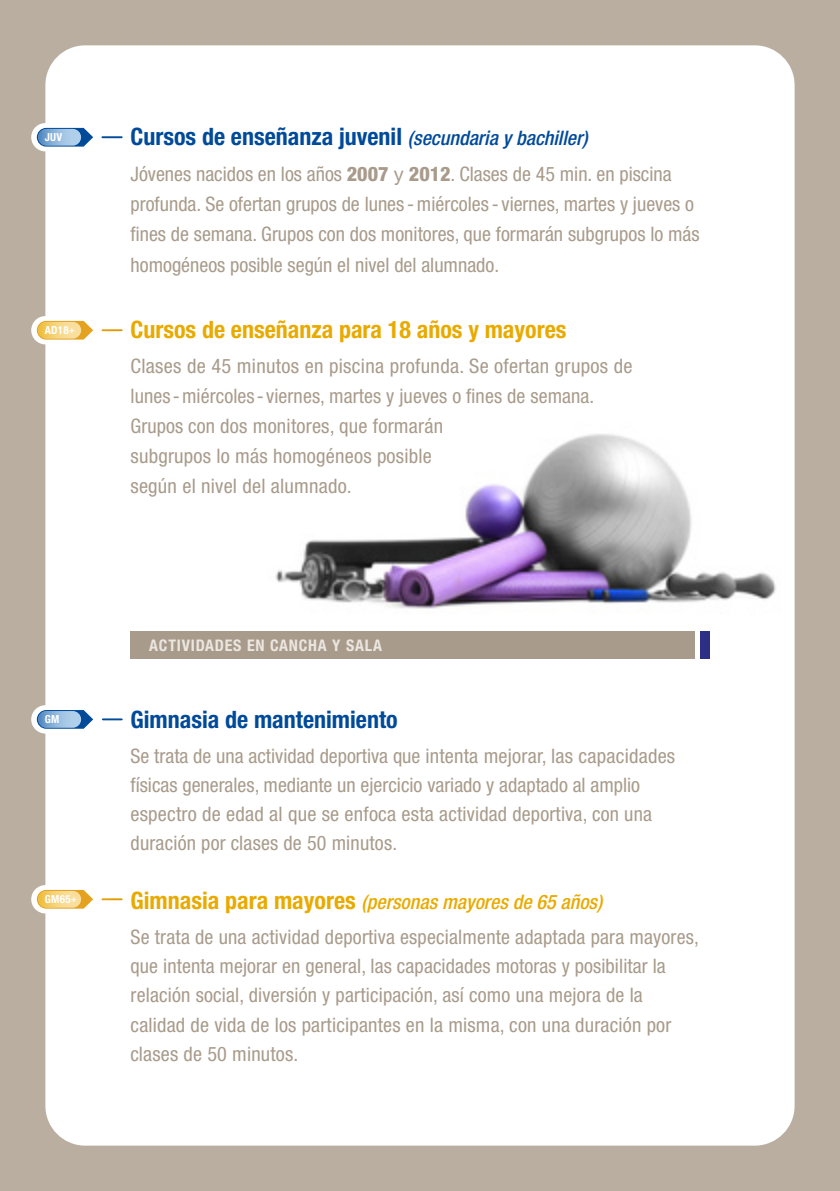
<style>
.page{position:relative;width:840px;height:1191px;background:#fff}
.page>*{position:absolute;margin:0;border:0;box-sizing:border-box;transform-origin:0 0}
.t1{font:700 condensed 24px "Helvetica Neue";color:#004a9a}
.t2{font:700 condensed 24px "Helvetica Neue";color:#e9aa00}
.t3{font:condensed 20px/29.2px "Helvetica Neue";letter-spacing:.01em;color:#a89b8b}
.t4{font:700 condensed 16px "Helvetica Neue";letter-spacing:.05em;color:#ebe6e0}
.t5{font:700 condensed 11px "Helvetica Neue";letter-spacing:.025em;color:#fff}
.s1{font-weight:500;font-style:italic;font-size:20px}
.s2{font-weight:800}
.s3{font-stretch:normal}
.s4{font-size:9.2px}
.s5{font-weight:700;font-size:24px;color:#e9aa00}
.s6{font-weight:500;font-style:italic;color:#e9aa00}
</style>
<div class="page">
<div style="left:0;top:0;width:839px;height:1191px;background:#b9ae9f"></div>
<div style="left:45px;top:45px;width:749px;height:1100px;background:#fff;border-radius:40px"></div>
<img style="left:275px;top:434px;width:501px;height:175px">
<div style="left:31px;top:705px;width:29px;height:28px;background:#fff;border-radius:50%"></div>
<svg style="left:37px;top:710px;width:56px;height:18px"></svg>
<svg style="left:38px;top:711px;width:43px;height:16px"></svg>
<svg style="left:103px;top:718px;width:19px;height:2px"></svg>
<svg style="left:31px;top:885px;width:29px;height:28px"></svg>
<svg style="left:37px;top:890px;width:56px;height:18px"></svg>
<svg style="left:38px;top:891px;width:43px;height:16px"></svg>
<svg style="left:31px;top:316px;width:29px;height:28px"></svg>
<svg style="left:37px;top:321px;width:56px;height:18px"></svg>
<svg style="left:38px;top:322px;width:43px;height:16px"></svg>
<div style="left:31px;top:123px;width:29px;height:28px;background:#fff;border-radius:50%"></div>
<hr style="left:102px;top:136px;width:20px;height:2px;background:#004a9a">
<svg style="left:37px;top:128px;width:56px;height:19px"></svg>
<svg style="left:38px;top:129px;width:43px;height:17px"></svg>
<div style="left:130px;top:630px;width:564px;height:28px;background:#a89b8b"></div>
<div style="left:700px;top:630px;width:9px;height:28px;background:#2b3086"></div>
<p class="t5" style="left:45px;top:130px;width:19px">JUV</p>
<p class="t1" style="left:130px;top:122px;width:458px">Cursos de enseñanza juvenil <span class="s1">(secundaria y bachiller)</span></p>
<p class="t3" style="left:130px;top:158px;width:570px;line-height:30.2px">Jóvenes nacidos en los años <span class="s2">2007</span> <span class="s3">y</span> <span class="s2">2012</span>. Clases de 45 min. en piscina profunda. Se ofertan grupos de lunes - miércoles - viernes, martes y jueves o fines de semana. Grupos con dos monitores, que formarán subgrupos lo más homogéneos posible según el nivel del alumnado.</p>
<p class="t5" style="left:45px;top:323px;width:31px">AD18<span class="s4">+</span></p>
<p class="t2" style="left:130px;top:314px;width:437px">Cursos de enseñanza para 18 años y mayores</p>
<p class="t3" style="left:130px;top:351px;width:503px;line-height:30px">Clases de 45 minutos en piscina profunda. Se ofertan grupos de lunes - miércoles - viernes, martes y jueves o fines de semana.<br>Grupos con dos monitores, que formarán<br>subgrupos lo más homogéneos posible<br>según el nivel del alumnado.</p>
<p class="t5" style="left:45px;top:712px;width:16px">GM</p>
<p class="t5" style="left:45px;top:892px;width:33px">GM65<span class="s4">+</span></p>
<p class="t4" style="left:149px;top:635px;width:234px">ACTIVIDADES EN CANCHA Y SALA</p>
<p class="t1" style="left:130px;top:704px;width:268px">Gimnasia de mantenimiento</p>
<p class="t3" style="left:130px;top:740px;width:546px">Se trata de una actividad deportiva que intenta mejorar, las capacidades físicas generales, mediante un ejercicio variado y adaptado al amplio espectro de edad al que se enfoca esta actividad deportiva, con una duración por clases de 50 minutos.</p>
<p class="t3" style="left:130px;top:884px;width:569px;line-height:35px"><span class="s5">Gimnasia para mayores</span> <span class="s6">(personas mayores de 65 años)<br></span>Se trata de una actividad deportiva especialmente adaptada para mayores,</p>
<p class="t3" style="left:130px;top:951px;width:542px">que intenta mejorar en general, las capacidades motoras y posibilitar la relación social, diversión y participación, así como una mejora de la calidad de vida de los participantes en la misma, con una duración por clases de 50 minutos.</p>
</div>
